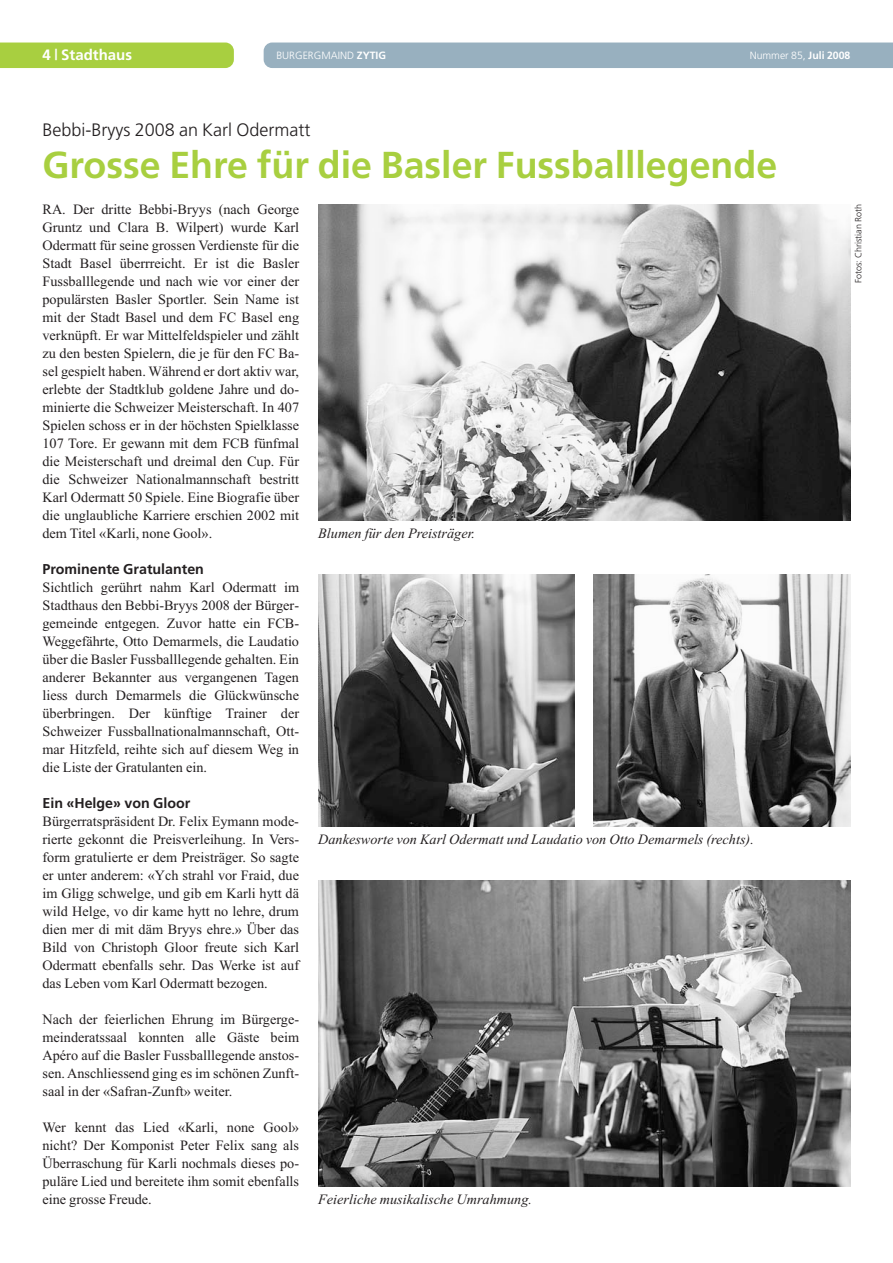
<style>
.page{position:relative;width:893px;height:1263px;background:#fff}
.page>*{position:absolute;margin:0;border:0;box-sizing:border-box;transform-origin:0 0}
.t1{font:700 37.5px "Frutiger";color:#a8cf40}
.t2{font:300 18px "Frutiger";color:#231f20}
.t3{font:700 15px "Frutiger";color:#fff}
.t4{font:14.25px/18px "Times New Roman";color:#231f20;text-align:justify}
.t5{font:italic 14.25px "Times New Roman";color:#231f20}
.t6{font:700 14.25px "Frutiger";color:#231f20}
.t7{font:300 10.5px "Frutiger";color:#fff}
.t8{font:300 9px "Frutiger";color:#231f20}
.s1{font-weight:700}
</style>
<div class="page">
<div style="left:0;top:43px;width:234px;height:25px;background:#a8cf40"></div>
<div style="left:264px;top:43px;width:629px;height:25px;background:#98b0bf"></div>
<img style="left:318px;top:204px;width:532px;height:316px">
<img style="left:594px;top:574px;width:256px;height:253px">
<img style="left:318px;top:574px;width:257px;height:253px">
<img style="left:318px;top:880px;width:532px;height:306px">
<p class="t3" style="left:43px;top:49px;width:91px">4 | Stadthaus</p>
<p class="t7" style="left:276px;top:51px;width:111px">BURGERGMAIND <span class="s1">ZYTIG</span></p>
<p class="t7" style="left:750px;top:51px;width:102px">Nummer 85, <span class="s1">Juli 2008</span></p>
<p class="t2" style="left:43px;top:122px;width:270px">Bebbi-Bryys 2008 an Karl Odermatt</p>
<h1 class="t1" style="left:43px;top:150px;width:736px">Grosse Ehre für die Basler Fussballlegende</h1>
<p class="t4" style="left:43px;top:200px;width:258px">RA. Der dritte Bebbi-Bryys (nach George Gruntz und Clara B. Wilpert) wurde Karl Odermatt für seine grossen Verdienste für die Stadt Basel überrreicht. Er ist die Basler Fussballlegende und nach wie vor einer der populärsten Basler Sportler. Sein Name ist mit der Stadt Basel und dem FC Basel eng verknüpft. Er war Mittelfeldspieler und zählt zu den besten Spielern, die je für den FC Ba&shy;sel gespielt haben. Während er dort aktiv war, erlebte der Stadtklub goldene Jahre und do&shy;minierte die Schweizer Meisterschaft. In 407<br>Spielen schoss er in der höchsten Spielklasse 107 Tore. Er gewann mit dem FCB fünfmal die Meisterschaft und dreimal den Cup. Für die Schweizer Nationalmannschaft bestritt Karl Odermatt 50 Spiele. Eine Biografie über die unglaubliche Karriere erschien 2002 mit dem Titel «Karli, none Gool».</p>
<p class="t6" style="left:43px;top:564px;width:163px">Prominente Gratulanten</p>
<p class="t4" style="left:43px;top:578px;width:258px">Sichtlich gerührt nahm Karl Odermatt im Stadthaus den Bebbi-Bryys 2008 der Bürger&shy;gemeinde entgegen. Zuvor hatte ein FCB-Weggefährte, Otto Demarmels, die Laudatio über die Basler Fussballlegende gehalten. Ein anderer Bekannter aus vergangenen Tagen liess durch Demarmels die Glückwünsche überbringen. Der künftige Trainer der Schweizer Fussballnationalmannschaft, Ott&shy;mar Hitzfeld, reihte sich auf diesem Weg in die Liste der Gratulanten ein.</p>
<p class="t6" style="left:43px;top:798px;width:149px">Ein «Helge» von Gloor</p>
<p class="t4" style="left:43px;top:812px;width:258px">Bürgerratspräsident Dr. Felix Eymann mode&shy;rierte gekonnt die Preisverleihung. In Vers&shy;form gratulierte er dem Preisträger. So sagte er unter anderem: «Ych strahl vor Fraid, due im Gligg schwelge, und gib em Karli hytt dä wild Helge, vo dir kame hytt no lehre, drum dien mer di mit däm Bryys ehre.» Über das Bild von Christoph Gloor freute sich Karl Odermatt ebenfalls sehr. Das Werke ist auf das Leben vom Karl Odermatt bezogen.</p>
<p class="t4" style="left:43px;top:1010px;width:258px">Nach der feierlichen Ehrung im Bürgerge&shy;meinderatssaal konnten alle Gäste beim Apéro auf die Basler Fussballlegende anstos&shy;sen. Anschliessend ging es im schönen Zunft&shy;saal in der «Safran-Zunft» weiter.</p>
<p class="t4" style="left:43px;top:1118px;width:258px">Wer kennt das Lied «Karli, none Gool» nicht? Der Komponist Peter Felix sang als Überraschung für Karli nochmals dieses po&shy;puläre Lied und bereitete ihm somit ebenfalls eine grosse Freude.</p>
<p class="t5" style="left:318px;top:525px;width:158px">Blumen für den Preisträger.</p>
<p class="t5" style="left:318px;top:831px;width:437px">Dankesworte von Karl Odermatt und Laudatio von Otto Demarmels (rechts).</p>
<p class="t5" style="left:318px;top:1191px;width:215px">Feierliche musikalische Umrahmung.</p>
<p class="t8" style="left:855px;top:283px;width:81px;rotate:-90deg">Fotos: Christian Roth</p>
</div>
